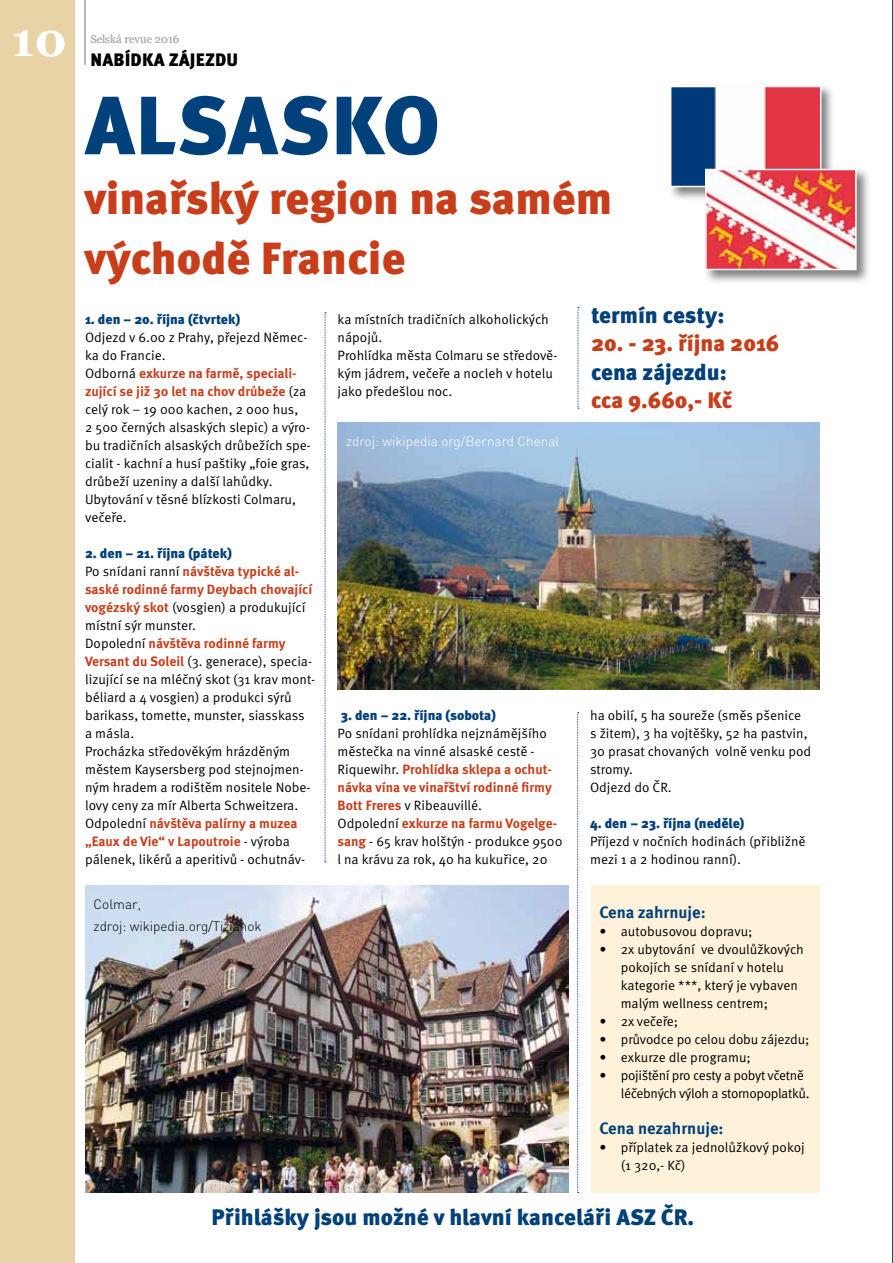
<style>
.page{position:relative;width:893px;height:1263px;background:#fff}
.page>*{position:absolute;margin:0;border:0;box-sizing:border-box;transform-origin:0 0}
.t1{font:900 82.5px "Meta Pro";letter-spacing:.01em;color:#00407b}
.t2{font:700 46.5px "Georgia";color:#fff}
.t3{font:900 45px/60px "Meta Pro";color:#c83e1b}
.t4{font:900 22.5px "Meta Pro";color:#00407b}
.t5{font:900 22.5px "Meta Pro";color:#c83e1b}
.t6{font:900 18px "Meta Pro";letter-spacing:.01em;color:#000}
.t7{font:700 16.5px "Meta Pro";color:#00407b}
.t8{font:13.5px/18px "Meta Pro";color:#000}
.t9{font:900 13.5px "Meta Pro";color:#00407b}
.t10{font:13.5px/18px "Meta Pro";letter-spacing:-.025em;color:#000}
.t11{font:300 13.5px/22px "DINCE";color:#000}
.t12{font:300 13.5px "DINCE";color:#fff}
.t13{font:11.25px "Georgia";color:#b1b3b4}
.s1{font-weight:700;color:#c83e1b}
.s2{font-weight:900;color:#00407b}
</style>
<div class="page">
<div style="left:0;top:0;width:74px;height:1263px;background:#e7d3a5"></div>
<hr style="left:84px;top:0;width:2px;height:65px;background:#b1b3b4">
<hr style="left:892px;top:0;width:1px;height:1263px;background:#000">
<div style="left:591px;top:885px;width:228px;height:308px;background:#fff2da"></div>
<div style="left:668px;top:84px;width:168px;height:117px;background:#000;opacity:.5"></div>
<img style="left:673px;top:89px;width:145px;height:95px">
<div style="left:670px;top:86px;width:151px;height:101px;border:2px solid #fff"></div>
<div style="left:703px;top:167px;width:168px;height:117px;background:#000;opacity:.5"></div>
<img style="left:708px;top:172px;width:146px;height:95px">
<div style="left:705px;top:169px;width:152px;height:101px;border:2px solid #fff"></div>
<svg style="left:325px;top:312px;width:1px;height:551px"></svg>
<svg style="left:577px;top:712px;width:2px;height:481px"></svg>
<svg style="left:578px;top:307px;width:1px;height:102px"></svg>
<img style="left:85px;top:885px;width:484px;height:308px">
<img style="left:338px;top:423px;width:481px;height:267px">
<h2 class="t2" style="left:12px;top:10px;width:57px">10</h2>
<p class="t13" style="left:90px;top:32px;width:90px">Selská revue 2016</p>
<h3 class="t6" style="left:90px;top:48px;width:149px">nabídka zájezdu</h3>
<h1 class="t1" style="left:85px;top:73px;width:357px">ALSASKO</h1>
<h3 class="t3" style="left:85px;top:170px;width:529px">vinařský region na samém východě Francie</h3>
<h3 class="t4" style="left:591px;top:300px;width:135px">termín cesty:</h3>
<h3 class="t5" style="left:591px;top:329px;width:190px">20. - 23. října 2016</h3>
<h3 class="t4" style="left:591px;top:358px;width:137px">cena zájezdu:</h3>
<h3 class="t5" style="left:591px;top:386px;width:143px">cca 9.660,- Kč</h3>
<p class="t9" style="left:85px;top:311px;width:157px">1. den – 20. října (čtvrtek)</p>
<p class="t8" style="left:85px;top:329px;width:227px">Odjezd v 6.00 z Prahy, přejezd Němec&shy;ka do Francie.<br>Odborná <span class="s1">exkurze na farmě, speciali&shy;zující se již 30 let na chov drůbeže</span> (za celý rok – 19 000 kachen, 2 000 hus,<br>2 500 černých alsaských slepic) a výro&shy;bu tradičních alsaských drůbežích spe&shy;cialit - kachní a husí paštiky „foie gras, drůbeží uzeniny a další lahůdky.<br>Ubytování v těsné blízkosti Colmaru, večeře.</p>
<p class="t8" style="left:85px;top:545px;width:232px"><span class="s2">2. den – 21. října (pátek)<br></span>Po snídani ranní <span class="s1">návštěva typické al&shy;saské rodinné farmy Deybach chovající vogézský skot</span> (vosgien) a produkující místní sýr munster.<br>Dopolední <span class="s1">návštěva rodinné farmy Versant du Soleil</span> (3. generace), specia&shy;lizující se na mléčný skot (31 krav mont&shy;béliard a 4 vosgien) a produkci sýrů barikass, tomette, munster, siasskass<br>a másla.<br>Procházka středověkým hrázděným městem Kaysersberg pod stejnojmen&shy;ným hradem a rodištěm nositele Nobe&shy;lovy ceny za mír Alberta Schweitzera.<br>Odpolední <span class="s1">návštěva palírny a muzea „Eaux de Vie“ v Lapoutroie</span> - výroba pálenek, likérů a aperitivů - ochutnáv-</p>
<p class="t8" style="left:338px;top:311px;width:221px">ka místních tradičních alkoholických nápojů.<br>Prohlídka města Colmaru se středově&shy;kým jádrem, večeře a nocleh v hotelu jako předešlou noc.</p>
<p class="t12" style="left:346px;top:432px;width:215px">zdroj: wikipedia.org/Bernard Chenal</p>
<p class="t9" style="left:341px;top:707px;width:157px">3. den – 22. října (sobota)</p>
<p class="t8" style="left:338px;top:725px;width:226px">Po snídani prohlídka nejznámějšího městečka na vinné alsaské cestě - Riquewihr. <span class="s1">Prohlídka sklepa a ochut&shy;návka vína ve vinařštví rodinné firmy Bott Freres</span> v Ribeauvillé.<br>Odpolední <span class="s1">exkurze na farmu Vogelge&shy;sang</span> - 65 krav holštýn - produkce 9500 l na krávu za rok, 40 ha kukuřice, 20</p>
<p class="t8" style="left:590px;top:707px;width:223px">ha obilí, 5 ha soureže (směs pšenice<br>s žitem), 3 ha vojtěšky, 52 ha pastvin,<br>30 prasat chovaných volně venku pod stromy.<br>Odjezd do ČR.</p>
<p class="t9" style="left:590px;top:815px;width:156px">4. den – 23. října (neděle)</p>
<p class="t8" style="left:590px;top:833px;width:217px">Příjezd v nočních hodinách (přibližně mezi 1 a 2 hodinou ranní).</p>
<p class="t11" style="left:94px;top:893px;width:170px">Colmar,<br>zdroj: wikipedia.org/Tizianok</p>
<p class="t7" style="left:599px;top:902px;width:108px">Cena zahrnuje:</p>
<p class="t8" style="left:599px;top:923px;width:155px">• autobusovou dopravu;</p>
<p class="t8" style="left:621px;top:941px;width:184px;text-indent:-21px">• 2x ubytování ve dvoulůžkových pokojích se snídaní v hotelu kategorie ***, který je vybaven malým wellness centrem;</p>
<p class="t8" style="left:599px;top:1013px;width:80px">• 2x večeře;</p>
<p class="t8" style="left:599px;top:1031px;width:211px">• průvodce po celou dobu zájezdu;</p>
<p class="t8" style="left:599px;top:1049px;width:153px">• exkurze dle programu;</p>
<p class="t10" style="left:621px;top:1067px;width:190px;text-indent:-21px">• pojištění pro cesty a pobyt včetně léčebných výloh a stornopoplatků.</p>
<p class="t7" style="left:599px;top:1118px;width:126px">Cena nezahrnuje:</p>
<p class="t8" style="left:621px;top:1139px;width:185px;text-indent:-21px">• příplatek za jednolůžkový pokoj (1 320,- Kč)</p>
<h3 class="t4" style="left:211px;top:1203px;width:484px">Přihlášky jsou možné v hlavní kanceláři ASZ ČR.</h3>
</div>
